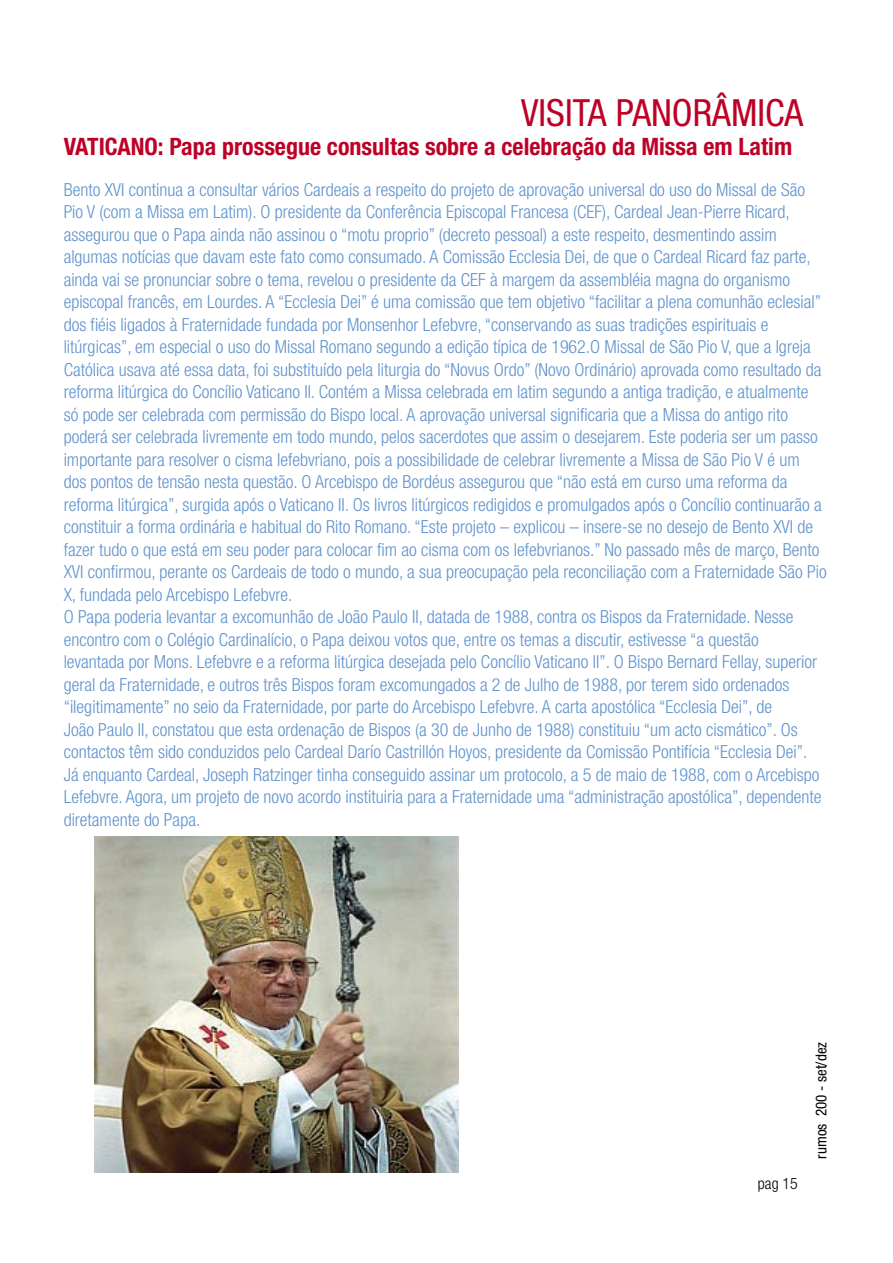
<style>
.page{position:relative;width:893px;height:1263px;background:#fff}
.page>*{position:absolute;margin:0;border:0;box-sizing:border-box;transform-origin:0 0}
.t1{font:condensed 37.5px "Helvetica Neue";color:#be0027}
.t2{font:700 condensed 24px "Helvetica Neue";color:#be0027}
.t3{font:300 condensed 18px/22.5px "Helvetica Neue";color:#6093cd}
.t4{font:300 condensed 15.75px "Helvetica Neue";color:#000}
.t5{font:condensed 15px "Helvetica Neue";color:#000}
</style>
<div class="page">
<img style="left:94px;top:837px;width:365px;height:336px">
<h1 class="t1" style="left:521px;top:91px;width:284px">VISITA PANORÂMICA</h1>
<h2 class="t2" style="left:64px;top:132px;width:730px">VATICANO: Papa prossegue consultas sobre a celebração da Missa em Latim</h2>
<p class="t3" style="left:64px;top:178px;width:765px">Bento XVI continua a consultar vários Cardeais a respeito do projeto de aprovação universal do uso do Missal de São Pio V (com a Missa em Latim). O presidente da Conferência Episcopal Francesa (CEF), Cardeal Jean-Pierre Ricard, assegurou que o Papa ainda não assinou o “motu proprio” (decreto pessoal) a este respeito, desmentindo assim algumas notícias que davam este fato como consumado. A Comissão Ecclesia Dei, de que o Cardeal Ricard faz parte, ainda vai se pronunciar sobre o tema, revelou o presidente da CEF à margem da assembléia magna do organismo episcopal francês, em Lourdes. A “Ecclesia Dei” é uma comissão que tem objetivo “facilitar a plena comunhão eclesial” dos fiéis ligados à Fraternidade fundada por Monsenhor Lefebvre, “conservando as suas tradições espirituais e litúrgicas”, em especial o uso do Missal Romano segundo a edição típica de 1962.O Missal de São Pio V, que a Igreja Católica usava até essa data, foi substituído pela liturgia do “Novus Ordo” (Novo Ordinário) aprovada como resultado da reforma litúrgica do Concílio Vaticano II. Contém a Missa celebrada em latim segundo a antiga tradição, e atualmente só pode ser celebrada com permissão do Bispo local. A aprovação universal significaria que a Missa do antigo rito poderá ser celebrada livremente em todo mundo, pelos sacerdotes que assim o desejarem. Este poderia ser um passo importante para resolver o cisma lefebvriano, pois a possibilidade de celebrar livremente a Missa de São Pio V é um dos pontos de tensão nesta questão. O Arcebispo de Bordéus assegurou que “não está em curso uma reforma da reforma litúrgica”, surgida após o Vaticano II. Os livros litúrgicos redigidos e promulgados após o Concílio continuarão a constituir a forma ordinária e habitual do Rito Romano. “Este projeto – explicou – insere-se no desejo de Bento XVI de fazer tudo o que está em seu poder para colocar fim ao cisma com os lefebvrianos.” No passado mês de março, Bento XVI confirmou, perante os Cardeais de todo o mundo, a sua preocupação pela reconciliação com a Fraternidade São Pio X, fundada pelo Arcebispo Lefebvre.<br>O Papa poderia levantar a excomunhão de João Paulo II, datada de 1988, contra os Bispos da Fraternidade. Nesse encontro com o Colégio Cardinalício, o Papa deixou votos que, entre os temas a discutir, estivesse “a questão<br>levantada por Mons. Lefebvre e a reforma litúrgica desejada pelo Concílio Vaticano II”. O Bispo Bernard Fellay, superior geral da Fraternidade, e outros três Bispos foram excomungados a 2 de Julho de 1988, por terem sido ordenados “ilegitimamente” no seio da Fraternidade, por parte do Arcebispo Lefebvre. A carta apostólica “Ecclesia Dei”, de<br>João Paulo II, constatou que esta ordenação de Bispos (a 30 de Junho de 1988) constituiu “um acto cismático”. Os contactos têm sido conduzidos pelo Cardeal Darío Castrillón Hoyos, presidente da Comissão Pontifícia “Ecclesia Dei”.<br>Já enquanto Cardeal, Joseph Ratzinger tinha conseguido assinar um protocolo, a 5 de maio de 1988, com o Arcebispo Lefebvre. Agora, um projeto de novo acordo instituiria para a Fraternidade uma “administração apostólica”, dependente diretamente do Papa.</p>
<p class="t4" style="left:758px;top:1174px;width:41px">pag 15</p>
<p class="t5" style="left:813px;top:1158px;width:118px;rotate:-90deg">rumos 200 - set/dez</p>
</div>
